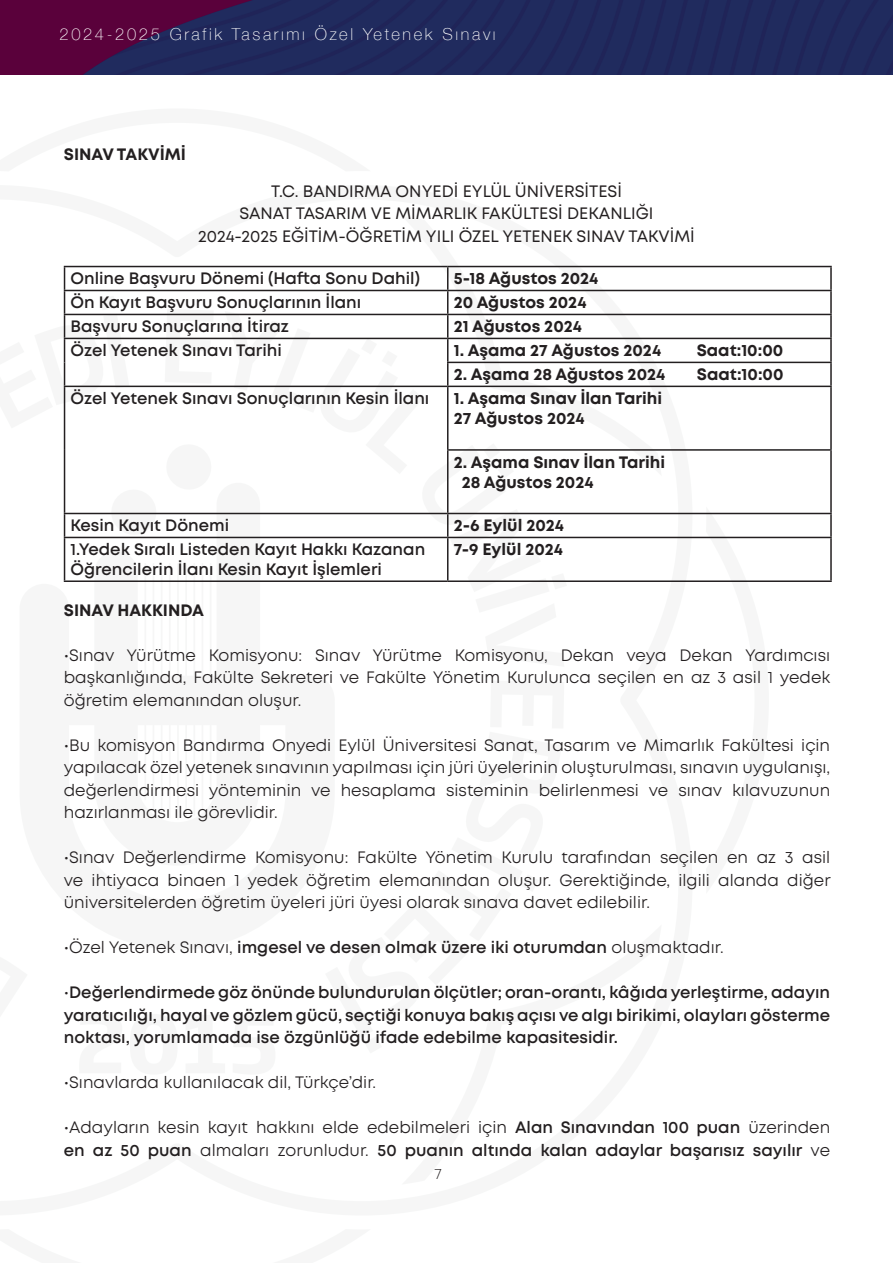
<style>
.page{position:relative;width:893px;height:1263px;background:#fff}
.page>*{position:absolute;margin:0;border:0;box-sizing:border-box;transform-origin:0 0}
.t1{font:16.5px/22.5px "Mont";color:#231f20;text-align:justify}
.t2{font:600 16.5px/22.5px "Mont";color:#231f20}
.t3{font:700 16.5px/19.8px "Mont";color:#231f20}
.t4{font:16.5px/22.5px "Mont";color:#231f20;text-align:center}
.t5{font:100 16.5px "Helvetica Neue";letter-spacing:.16em;color:#fff}
.t6{font:300 15px "Mont";color:#231f20}
.s1{font-weight:400}
.s2{font-weight:600}
</style>
<div class="page">
<img style="left:0;top:0;width:893px;height:75px">
<svg style="left:63px;top:265px;width:706px;height:317px"></svg>
<svg style="left:94px;top:483px;width:131px;height:97px"></svg>
<svg style="left:109px;top:442px;width:105px;height:95px"></svg>
<hr style="left:144px;top:563px;width:2px;height:237px;background:#e7e9e8">
<hr style="left:153px;top:563px;width:1px;height:247px;background:#e7e9e8">
<hr style="left:161px;top:563px;width:1px;height:253px;background:#e7e9e8">
<hr style="left:169px;top:563px;width:2px;height:255px;background:#e7e9e8">
<hr style="left:177px;top:563px;width:2px;height:257px;background:#e7e9e8">
<hr style="left:185px;top:563px;width:2px;height:255px;background:#e7e9e8">
<hr style="left:193px;top:563px;width:2px;height:253px;background:#e7e9e8">
<hr style="left:202px;top:563px;width:1px;height:247px;background:#e7e9e8">
<hr style="left:210px;top:563px;width:1px;height:237px;background:#e7e9e8">
<hr style="left:64px;top:266px;width:384px;height:1px;background:#231f20">
<hr style="left:448px;top:266px;width:384px;height:1px;background:#231f20">
<hr style="left:830px;top:267px;width:2px;height:23px;background:#231f20">
<hr style="left:64px;top:290px;width:384px;height:1px;background:#231f20">
<hr style="left:448px;top:290px;width:384px;height:1px;background:#231f20">
<hr style="left:830px;top:291px;width:2px;height:23px;background:#231f20">
<hr style="left:64px;top:314px;width:384px;height:1px;background:#231f20">
<hr style="left:448px;top:314px;width:384px;height:1px;background:#231f20">
<hr style="left:830px;top:315px;width:2px;height:23px;background:#231f20">
<hr style="left:64px;top:338px;width:384px;height:1px;background:#231f20">
<hr style="left:448px;top:338px;width:384px;height:1px;background:#231f20">
<hr style="left:830px;top:339px;width:2px;height:23px;background:#231f20">
<svg style="left:63px;top:267px;width:66px;height:161px"></svg>
<hr style="left:447px;top:362px;width:385px;height:1px;background:#231f20">
<hr style="left:830px;top:363px;width:2px;height:23px;background:#231f20">
<hr style="left:64px;top:386px;width:384px;height:1px;background:#231f20">
<hr style="left:64px;top:387px;width:1px;height:63px;background:#231f20">
<hr style="left:448px;top:386px;width:384px;height:1px;background:#231f20">
<hr style="left:830px;top:387px;width:2px;height:62px;background:#231f20">
<hr style="left:64px;top:450px;width:1px;height:63px;background:#231f20">
<hr style="left:447px;top:449px;width:385px;height:2px;background:#231f20">
<hr style="left:830px;top:451px;width:2px;height:62px;background:#231f20">
<hr style="left:64px;top:513px;width:384px;height:1px;background:#231f20">
<svg style="left:64px;top:514px;width:1px;height:23px"></svg>
<hr style="left:448px;top:513px;width:384px;height:1px;background:#231f20">
<svg style="left:225px;top:267px;width:342px;height:313px"></svg>
<hr style="left:830px;top:514px;width:2px;height:23px;background:#231f20">
<hr style="left:64px;top:537px;width:384px;height:1px;background:#231f20">
<hr style="left:64px;top:538px;width:1px;height:42px;background:#231f20">
<hr style="left:448px;top:537px;width:384px;height:1px;background:#231f20">
<hr style="left:447px;top:538px;width:1px;height:42px;background:#231f20">
<hr style="left:830px;top:538px;width:2px;height:42px;background:#231f20">
<hr style="left:64px;top:580px;width:384px;height:2px;background:#231f20">
<hr style="left:448px;top:580px;width:384px;height:2px;background:#231f20">
<p class="t5" style="left:60px;top:22px;width:438px">2024-2025 Grafik Tasarımı Özel Yetenek Sınavı</p>
<p class="t3" style="left:64px;top:144px;width:124px">SINAV TAKVİMİ</p>
<p class="t4" style="left:198px;top:180px;width:498px">T.C. BANDIRMA ONYEDİ EYLÜL ÜNİVERSİTESİ<br>SANAT TASARIM VE MİMARLIK FAKÜLTESİ DEKANLIĞI<br>2024-2025 EĞİTİM-ÖĞRETİM YILI ÖZEL YETENEK SINAV TAKVİMİ</p>
<p class="t2" style="left:71px;top:268px;width:351px">Online Başvuru Dönemi (Hafta Sonu Dahil)</p>
<p class="t3" style="left:454px;top:269px;width:146px">5-18 Ağustos 2024</p>
<p class="t2" style="left:71px;top:291px;width:292px">Ön Kayıt Başvuru Sonuçlarının İlanı</p>
<p class="t3" style="left:454px;top:293px;width:134px">20 Ağustos 2024</p>
<p class="t2" style="left:71px;top:315px;width:220px">Başvuru Sonuçlarına İtiraz</p>
<p class="t3" style="left:454px;top:317px;width:130px">21 Ağustos 2024</p>
<p class="t2" style="left:71px;top:339px;width:213px">Özel Yetenek Sınavı Tarihi</p>
<p class="t3" style="left:454px;top:341px;width:209px">1. Aşama 27 Ağustos 2024</p>
<p class="t3" style="left:697px;top:341px;width:88px">Saat:10:00</p>
<p class="t3" style="left:454px;top:365px;width:213px">2. Aşama 28 Ağustos 2024</p>
<p class="t3" style="left:697px;top:365px;width:88px">Saat:10:00</p>
<p class="t2" style="left:71px;top:387px;width:360px">Özel Yetenek Sınavı Sonuçlarının Kesin İlanı</p>
<p class="t3" style="left:454px;top:389px;width:210px">1. Aşama Sınav İlan Tarihi<br>27 Ağustos 2024</p>
<p class="t3" style="left:462px;top:452px;width:205px;text-indent:-8px">2. Aşama Sınav İlan Tarihi<br>28 Ağustos 2024</p>
<p class="t2" style="left:71px;top:514px;width:160px">Kesin Kayıt Dönemi</p>
<p class="t3" style="left:454px;top:516px;width:112px">2-6 Eylül 2024</p>
<p class="t2" style="left:71px;top:540px;width:356px;line-height:19.8px">1.Yedek Sıralı Listeden Kayıt Hakkı Kazanan<br>Öğrencilerin İlanı Kesin Kayıt İşlemleri</p>
<p class="t3" style="left:454px;top:540px;width:111px">7-9 Eylül 2024</p>
<p class="t3" style="left:64px;top:600px;width:142px">SINAV HAKKINDA</p>
<p class="t1" style="left:64px;top:644px;width:768px">•Sınav Yürütme Komisyonu: Sınav Yürütme Komisyonu, Dekan veya Dekan Yardımcısı başkanlığında, Fakülte Sekreteri ve Fakülte Yönetim Kurulunca seçilen en az 3 asil 1 yedek öğretim elemanından oluşur.</p>
<p class="t1" style="left:64px;top:734px;width:768px">•Bu komisyon Bandırma Onyedi Eylül Üniversitesi Sanat, Tasarım ve Mimarlık Fakültesi için yapılacak özel yetenek sınavının yapılması için jüri üyelerinin oluşturulması, sınavın uygulanışı, değerlendirmesi yönteminin ve hesaplama sisteminin belirlenmesi ve sınav kılavuzunun hazırlanması ile görevlidir.</p>
<p class="t1" style="left:64px;top:846px;width:768px">•Sınav Değerlendirme Komisyonu: Fakülte Yönetim Kurulu tarafından seçilen en az 3 asil ve ihtiyaca binaen 1 yedek öğretim elemanından oluşur. Gerektiğinde, ilgili alanda diğer üniversitelerden öğretim üyeleri jüri üyesi olarak sınava davet edilebilir.</p>
<p class="t2" style="left:64px;top:936px;width:661px"><span class="s1">•Özel Yetenek Sınavı,</span> imgesel ve desen olmak üzere iki oturumdan <span class="s1">oluşmaktadır.</span></p>
<p class="t2" style="left:64px;top:981px;width:768px;text-align:justify"><span class="s1">•</span>Değerlendirmede göz önünde bulundurulan ölçütler; oran-orantı, kâğıda yerleştirme, adayın yaratıcılığı, hayal ve gözlem gücü, seçtiği konuya bakış açısı ve algı birikimi, olayları gösterme noktası, yorumlamada ise özgünlüğü ifade edebilme kapasitesidir.</p>
<p class="t1" style="left:64px;top:1071px;width:314px">•Sınavlarda kullanılacak dil, Türkçe’dir.</p>
<p class="t1" style="left:64px;top:1116px;width:768px">•Adayların kesin kayıt hakkını elde edebilmeleri için <span class="s2">Alan Sınavından 100 puan</span> üzerinden <span class="s2">en az 50 puan</span> almaları zorunludur. <span class="s2">50 puanın altında kalan adaylar başarısız sayılır</span> ve</p>
<p class="t6" style="left:434px;top:1164px;width:9px">7</p>
</div>
